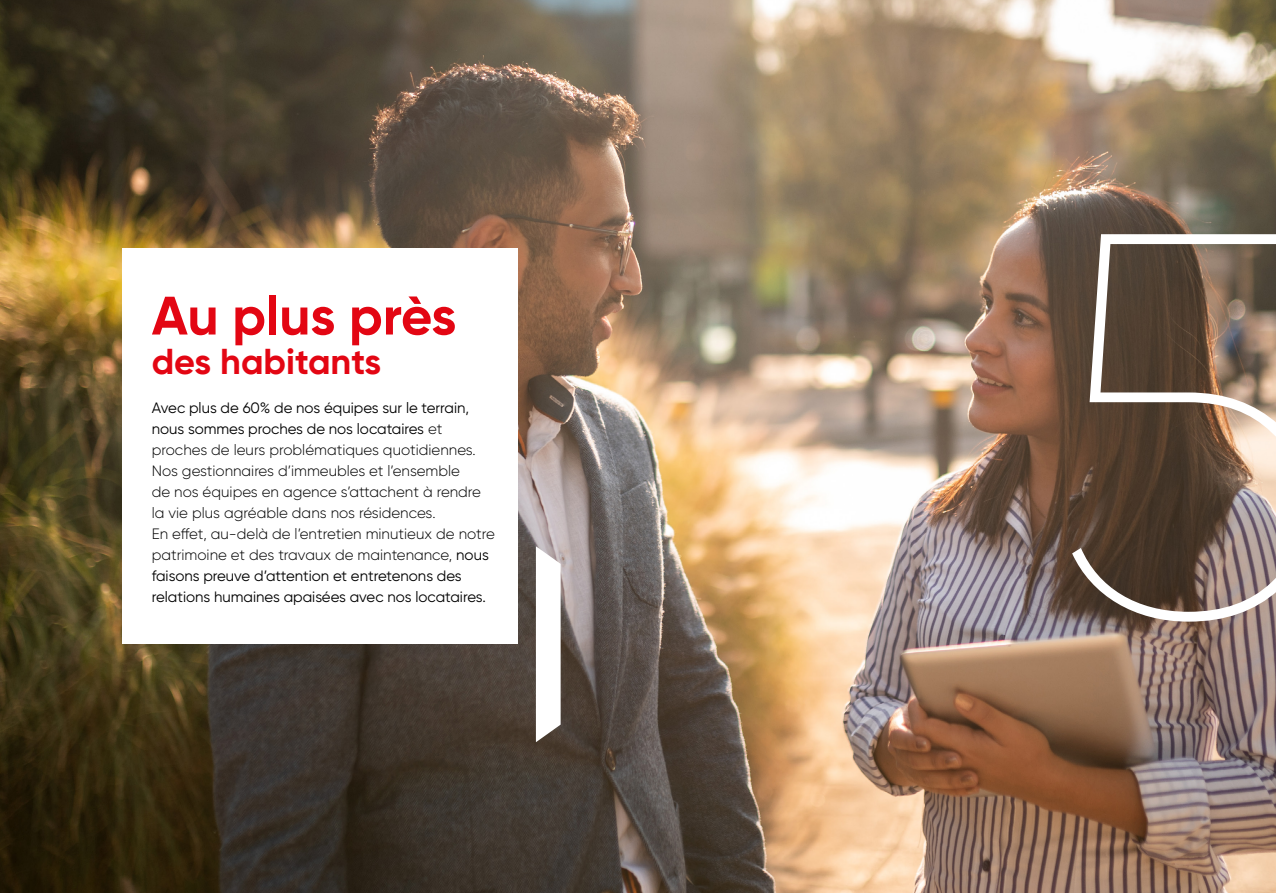
<style>
.page{position:relative;width:1276px;height:893px;background:#fff}
.page>*{position:absolute;margin:0;border:0;box-sizing:border-box;transform-origin:0 0}
.t1{font:100 545.7px "Gilroy";color:#fff}
.t2{font:700 54px "Gilroy";letter-spacing:-.005em;color:#e30613}
.t3{font:700 36px "Gilroy";color:#e30613}
.t4{font:300 15px/21px "Gilroy";color:#000}
.s1{font-weight:400}
</style>
<div class="page">
<img style="left:0;top:0;width:1276px;height:893px">
<div style="left:122px;top:249px;width:395px;height:395px;background:#fff"></div>
<svg style="left:536px;top:546px;width:24px;height:196px"></svg>
<h2 class="t2" style="left:152px;top:282px;width:306px">Au plus près</h2>
<h3 class="t3" style="left:152px;top:338px;width:231px">des habitants</h3>
<p class="t4" style="left:152px;top:397px;width:345px"><span class="s1">Avec plus de 60% de nos équipes sur le terrain, nous sommes proches de nos locataires</span> et proches de leurs problématiques quotidiennes.<br>Nos gestionnaires d’immeubles et l’ensemble<br>de nos équipes en agence s’attachent à rendre la vie plus agréable dans nos résidences.<br>En effet, au-delà de l’entretien minutieux de notre patrimoine et des travaux de maintenance, <span class="s1">nous faisons preuve d’attention et entretenons des relations humaines apaisées avec nos locataires.</span></p>
<h1 class="t1" style="left:1042px;top:92px;width:298px">5</h1>
</div>
